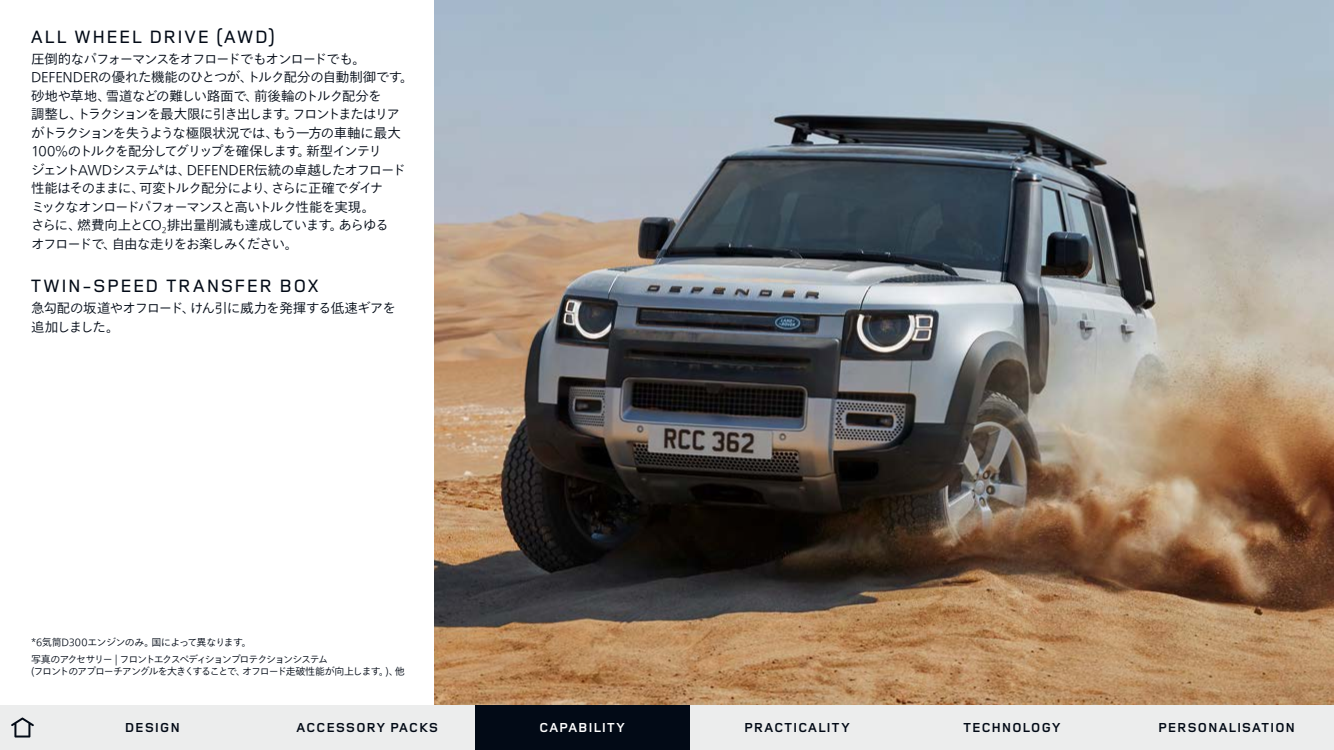
<style>
.page{position:relative;width:1334px;height:750px;background:#fff}
.page>*{position:absolute;margin:0;border:0;box-sizing:border-box;transform-origin:0 0}
.t1{font:500 18.5px "Land Rover Wide";color:#020a16}
.t2{font:300 13.5px/18.5px "Tazugane Gothic Std N";letter-spacing:-.075em;color:#020a16}
.t3{font:700 13.5px "Land Rover Wide";color:#020a16}
.t4{font:700 13.5px "Land Rover Wide";color:#fff}
.t5{font:300 10px/17px "Tazugane Gothic Std N";letter-spacing:-.115em;color:#020a16}
</style>
<div class="page">
<img style="left:435px;top:0;width:899px;height:705px">
<div style="left:0;top:705px;width:1334px;height:45px;background:#eceded"></div>
<svg style="left:11px;top:717px;width:23px;height:21px"></svg>
<div style="left:475px;top:705px;width:215px;height:45px;background:#020a16"></div>
<h1 class="t1" style="left:30px;top:24px;width:247px">ALL WHEEL DRIVE (AWD)</h1>
<p class="t2" style="left:31px;top:50px;width:384px">圧倒的なパフォーマンスをオフロードでもオンロードでも。DEFENDERの優れた機能のひとつが、トルク配分の自動制御です。砂地や草地、雪道などの難しい路面で、前後輪のトルク配分を<br>調整し、トラクションを最大限に引き出します。フロントまたはリアがトラクションを失うような極限状況では、もう一方の車軸に最大100%のトルクを配分してグリップを確保します。新型インテリ<br>ジェントAWDシステム*は、DEFENDER伝統の卓越したオフロード性能はそのままに、可変トルク配分により、さらに正確でダイナ<br>ミックなオンロードパフォーマンスと高いトルク性能を実現。<br>さらに、燃費向上とCO<sub>2</sub>排出量削減も達成しています。あらゆる<br>オフロードで、自由な走りをお楽しみください。</p>
<h1 class="t1" style="left:30px;top:273px;width:291px">TWIN-SPEED TRANSFER BOX</h1>
<p class="t2" style="left:31px;top:300px;width:366px">急勾配の坂道やオフロード、けん引に威力を発揮する低速ギアを追加しました。</p>
<p class="t5" style="left:31px;top:634px;width:299px">*6気筒D300エンジンのみ。国によって異なります。<br>写真のアクセサリー | フロントエクスペディションプロテクションシステム</p>
<p class="t5" style="left:31px;top:663px;width:375px">(フロントのアプローチアングルを大きくすることで、オフロード走破性能が向上します。)、他</p>
<p class="t4" style="left:539px;top:718px;width:88px">CAPABILITY</p>
<p class="t3" style="left:125px;top:718px;width:57px">DESIGN</p>
<p class="t3" style="left:296px;top:718px;width:144px">ACCESSORY PACKS</p>
<p class="t3" style="left:744px;top:718px;width:108px">PRACTICALITY</p>
<p class="t3" style="left:963px;top:718px;width:100px">TECHNOLOGY</p>
<p class="t3" style="left:1158px;top:718px;width:139px">PERSONALISATION</p>
</div>
